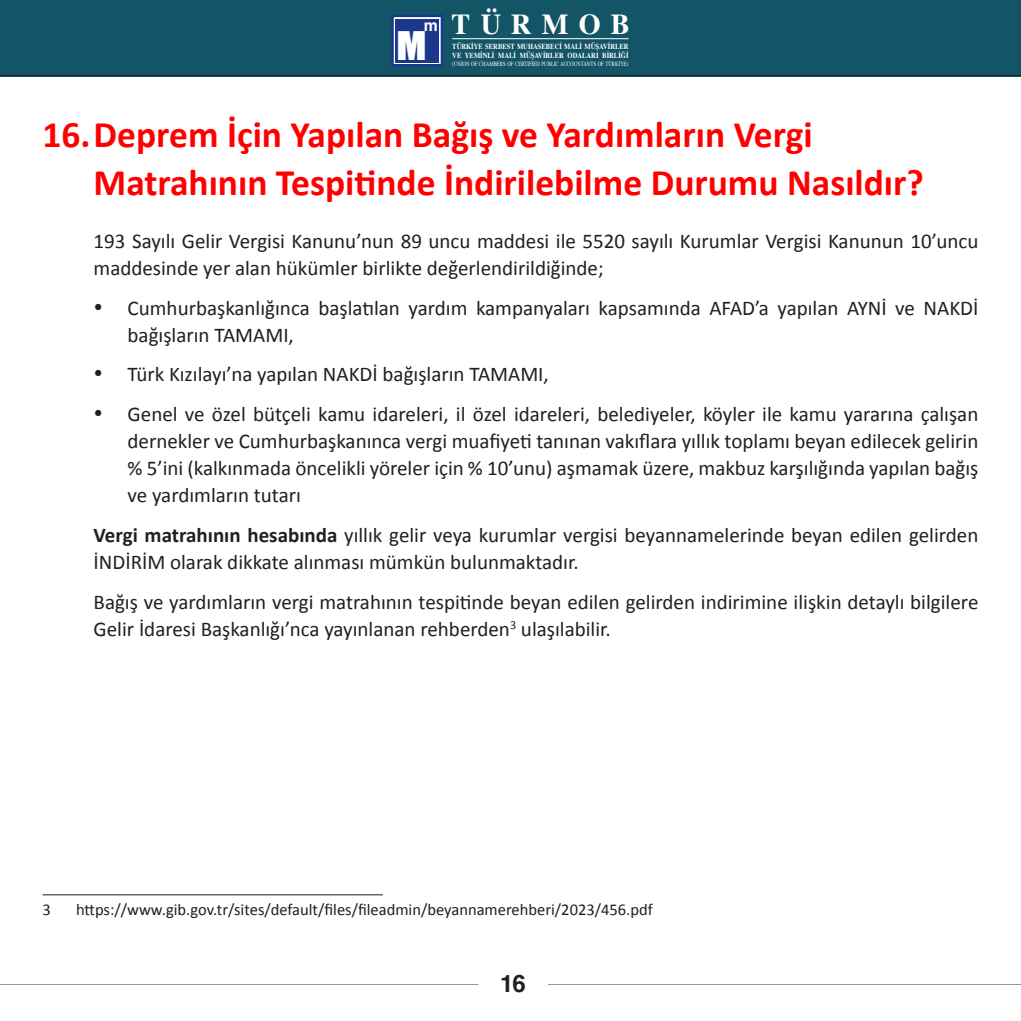
<style>
.page{position:relative;width:1021px;height:1021px;background:#fff}
.page>*{position:absolute;margin:0;border:0;box-sizing:border-box;transform-origin:0 0}
.Heading_1{font:700 37.5px/48px "Calibri";color:#f00}
.t1{font:36.15px "Impact";color:#fff;scale:1.16 1}
.t2{font:700 28.95px "Times";letter-spacing:.36em;color:#fff}
.t3{font:700 24px "Helvetica";color:#231f20}
.t4{font:21px/27px "Calibri";color:#231f20}
.Dipnot{font:16.5px "Calibri";color:#231f20}
.t5{font:700 15.9px "Helvetica";color:#fff}
.t6{font:700 7.65px/9.3px "Times";color:#fff;scale:.85 1}
.t7{font:6.3px "Times";color:#fff;scale:.78 1}
.s1{font-weight:700}
</style>
<div class="page">
<div style="left:0;top:0;width:1020px;height:77px;background:#135467"></div>
<hr style="left:452px;top:38px;width:176px;height:1px;background:#fff">
<div style="left:391px;top:15px;width:52px;height:52px;background:#1b388c;border:3px solid #1b388c"></div>
<hr style="left:0;top:75px;width:1020px;height:1px;background:#231f20">
<hr style="left:0;top:984px;width:478px;height:1px;background:#939598">
<hr style="left:548px;top:984px;width:472px;height:1px;background:#939598">
<hr style="left:43px;top:894px;width:340px;height:1px;background:#231f20">
<p class="t5" style="left:424px;top:16px;width:16px">m</p>
<h2 class="t1" style="left:396px;top:17px;width:27px">M</h2>
<h3 class="t2" style="left:451px;top:5px;width:180px">TÜRMOB</h3>
<p class="t6" style="left:452px;top:42px;width:209px">TÜRKİYE SERBEST MUHASEBECİ MALİ MÜŞAVİRLER<br>VE YEMİNLİ MALİ MÜŞAVİRLER ODALARI BİRLİĞİ</p>
<p class="t7" style="left:452px;top:59px;width:227px">(UNION OF CHAMBERS OF CERTIFIED PUBLIC ACCOUNTANTS OF TÜRKİYE)</p>
<p class="Heading_1" style="left:94px;top:111px;width:831px;text-indent:-51px">16. Deprem İçin Yapılan Bağış ve Yardımların Vergi<br>Matrahının Tespitinde İndirilebilme Durumu Nasıldır?</p>
<p class="t4" style="left:94px;top:227px;width:886px">193 Sayılı Gelir Vergisi Kanunu’nun 89 uncu maddesi ile 5520 sayılı Kurumlar Vergisi Kanunun 10’uncu maddesinde yer alan hükümler birlikte değerlendirildiğinde;</p>
<p class="t4" style="left:128px;top:294px;width:852px;text-indent:-34px">• Cumhurbaşkanlığınca başlatılan yardım kampanyaları kapsamında AFAD’a yapılan AYNİ ve NAKDİ bağışların TAMAMI,</p>
<p class="t4" style="left:94px;top:361px;width:457px">• Türk Kızılayı’na yapılan NAKDİ bağışların TAMAMI,</p>
<p class="t4" style="left:128px;top:401px;width:852px;text-align:justify;text-indent:-34px">• Genel ve özel bütçeli kamu idareleri, il özel idareleri, belediyeler, köyler ile kamu yararına çalışan dernekler ve Cumhurbaşkanınca vergi muafiyeti tanınan vakıflara yıllık toplamı beyan edilecek gelirin % 5’ini (kalkınmada öncelikli yöreler için % 10’unu) aşmamak üzere, makbuz karşılığında yapılan bağış ve yardımların tutarı</p>
<p class="t4" style="left:94px;top:521px;width:886px"><span class="s1">Vergi matrahının hesabında</span> yıllık gelir veya kurumlar vergisi beyannamelerinde beyan edilen gelirden<br>İNDİRİM olarak dikkate alınması mümkün bulunmaktadır.</p>
<p class="t4" style="left:94px;top:588px;width:886px">Bağış ve yardımların vergi matrahının tespitinde beyan edilen gelirden indirimine ilişkin detaylı bilgilere<br>Gelir İdaresi Başkanlığı’nca yayınlanan rehberden<sup>3</sup> ulaşılabilir.</p>
<p class="Dipnot" style="left:43px;top:898px;width:10px">3</p>
<p class="Dipnot" style="left:76px;top:898px;width:578px">https://www.gib.gov.tr/sites/default/files/fileadmin/beyannamerehberi/2023/456.pdf</p>
<p class="t3" style="left:500px;top:968px;width:27px">16</p>
</div>
